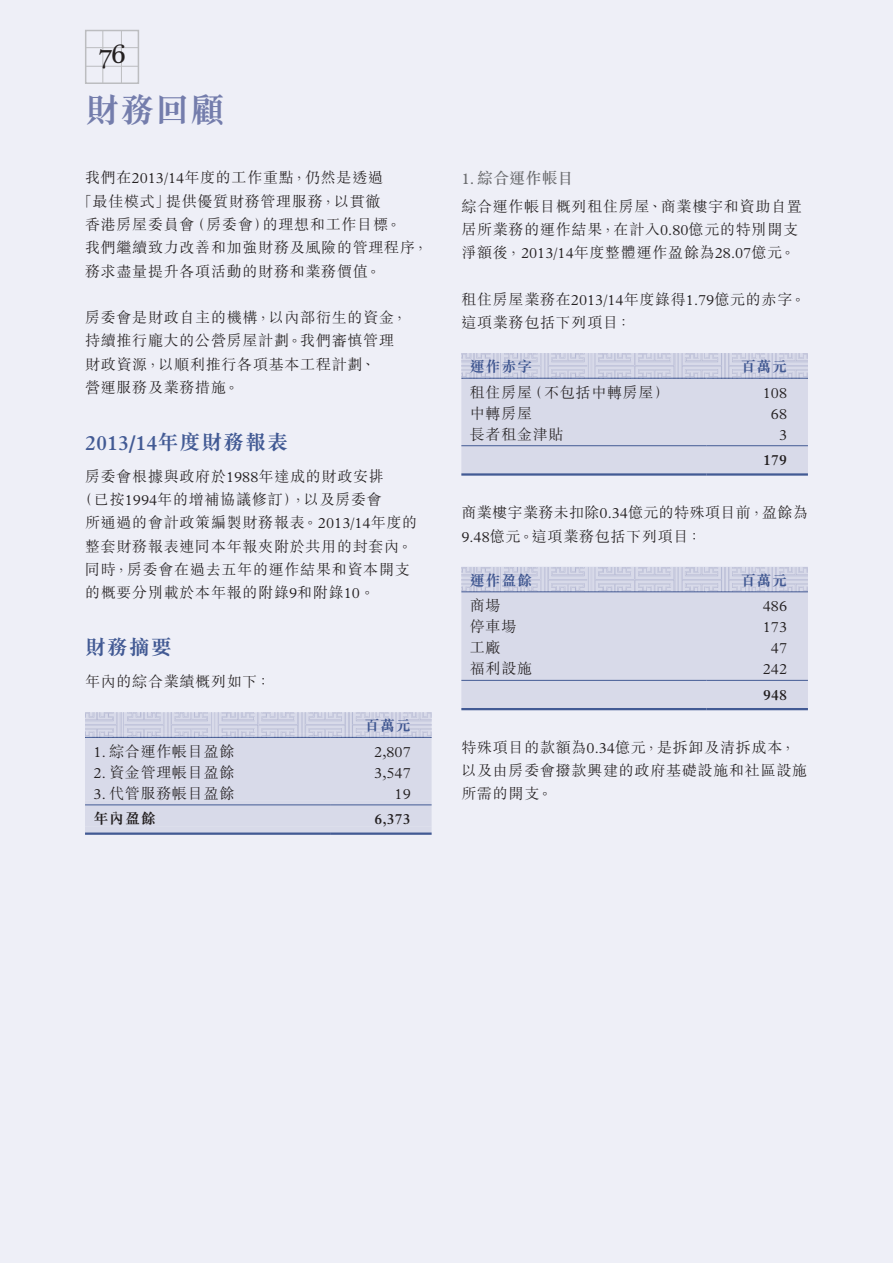
<style>
.page{position:relative;width:893px;height:1263px;background:#eeeff7}
.page>*{position:absolute;margin:0;border:0;box-sizing:border-box;transform-origin:0 0}
.Heading_1{font:700 34.5px "M Sung HK";color:#747dac}
.t1{font:28.5px "Plantagenet Cherokee";color:#231f20}
.Heading_1-2{font:600 21px "Plantin Std";letter-spacing:-.005em;color:#425a94}
.Heading_1-3{font:700 21px "M Sung HK";color:#425a94}
.Heading_3{font:500 15.75px "M Sung HK";letter-spacing:.025em;color:#6c6d70}
.Body_Text{font:300 15px/23.2px "M Sung HK";letter-spacing:.05em;color:#231f20}
.Body_Text__table{font:300 15px "M Sung HK";letter-spacing:.05em;color:#231f20}
.Body_Text-2{font:300 15px/23.2px "M Sung HK";letter-spacing:.025em;color:#231f20}
.Body_Text__table-2{font:300 15px "Plantin Std";color:#231f20}
.Body_Text__table-3{font:700 15px "M Sung HK";letter-spacing:.05em;color:#425a94}
.Body_Text__table-4{font:600 15px "Plantin Std";color:#231f20}
.Body_Text__table-5{font:700 15px "M Sung HK";color:#231f20}
.s1{font-family:"Plantin Std"}
.s2{font-family:"M Sung HK";font-weight:700}
.s3{font-family:"Plantin Std";font-weight:400}
</style>
<div class="page">
<div style="left:461px;top:379px;width:347px;height:94px;background:#d8dae9"></div>
<hr style="left:461px;top:378px;width:245px;height:1px;background:#425a94">
<hr style="left:706px;top:378px;width:102px;height:1px;background:#425a94">
<hr style="left:461px;top:445px;width:245px;height:1px;background:#425a94">
<hr style="left:706px;top:445px;width:102px;height:1px;background:#425a94">
<hr style="left:461px;top:473px;width:245px;height:3px;background:#425a94">
<hr style="left:706px;top:473px;width:102px;height:3px;background:#425a94">
<div style="left:461px;top:592px;width:347px;height:116px;background:#d8dae9"></div>
<hr style="left:461px;top:680px;width:245px;height:1px;background:#425a94">
<hr style="left:706px;top:680px;width:102px;height:1px;background:#425a94">
<hr style="left:461px;top:708px;width:245px;height:2px;background:#425a94">
<hr style="left:706px;top:708px;width:102px;height:2px;background:#425a94">
<div style="left:85px;top:738px;width:347px;height:94px;background:#d8dae9"></div>
<hr style="left:85px;top:737px;width:245px;height:1px;background:#425a94">
<hr style="left:330px;top:737px;width:102px;height:1px;background:#425a94">
<hr style="left:85px;top:804px;width:245px;height:1px;background:#425a94">
<hr style="left:330px;top:804px;width:102px;height:1px;background:#425a94">
<hr style="left:85px;top:832px;width:245px;height:3px;background:#425a94">
<hr style="left:330px;top:832px;width:102px;height:3px;background:#425a94">
<img style="left:461px;top:353px;width:347px;height:25px">
<img style="left:85px;top:712px;width:347px;height:25px">
<img style="left:461px;top:567px;width:347px;height:25px">
<div style="left:85px;top:30px;width:54px;height:54px;border:2px solid #bcbdc0"></div>
<hr style="left:103px;top:30px;width:1px;height:53px;background:#bcbdc0">
<hr style="left:121px;top:30px;width:1px;height:53px;background:#bcbdc0">
<hr style="left:85px;top:47px;width:54px;height:1px;background:#bcbdc0">
<hr style="left:85px;top:66px;width:54px;height:1px;background:#bcbdc0">
<p class="t1" style="left:98px;top:37px;width:29px">76</p>
<p class="Heading_1" style="left:85px;top:93px;width:141px">財務回顧</p>
<p class="Body_Text" style="left:78px;top:165px;width:307px;text-align:center">我們在<span class="s1">2013/14</span>年度的工作重點，仍然是透過「最佳模式」提供優質財務管理服務，以貫徹</p>
<p class="Body_Text" style="left:85px;top:212px;width:345px">香港房屋委員會（房委會）的理想和工作目標。<br>我們繼續致力改善和加強財務及風險的管理程序，務求盡量提升各項活動的財務和業務價值。</p>
<p class="Body_Text" style="left:85px;top:305px;width:324px">房委會是財政自主的機構，以內部衍生的資金，持續推行龐大的公營房屋計劃。我們審慎管理財政資源，以順利推行各項基本工程計劃、<br>營運服務及業務措施。</p>
<p class="Heading_1-2" style="left:85px;top:431px;width:205px">2013/14<span class="s2">年度財務報表</span></p>
<p class="Body_Text" style="left:85px;top:464px;width:300px">房委會根據與政府於<span class="s1">1988</span>年達成的財政安排</p>
<p class="Body_Text" style="left:78px;top:487px;width:306px">（已按<span class="s1">1994</span>年的增補協議修訂），以及房委會</p>
<p class="Body_Text" style="left:85px;top:510px;width:334px">所通過的會計政策編製財務報表。<span class="s1">2013/14</span>年度的</p>
<p class="Body_Text" style="left:85px;top:533px;width:329px">整套財務報表連同本年報夾附於共用的封套內。</p>
<p class="Body_Text" style="left:85px;top:557px;width:326px">同時，房委會在過去五年的運作結果和資本開支</p>
<p class="Body_Text" style="left:85px;top:580px;width:291px">的概要分別載於本年報的附錄<span class="s1">9</span>和附錄<span class="s1">10</span>。</p>
<p class="Heading_1-3" style="left:85px;top:637px;width:88px">財務摘要</p>
<p class="Body_Text" style="left:85px;top:669px;width:187px">年內的綜合業績概列如下：</p>
<p class="Body_Text__table-3" style="left:364px;top:718px;width:48px">百萬元</p>
<p class="Body_Text__table" style="left:94px;top:741px;width:142px"><span class="s1">1.</span> 綜合運作帳目盈餘</p>
<p class="Body_Text__table-2" style="left:374px;top:743px;width:38px">2,807</p>
<p class="Body_Text__table" style="left:94px;top:762px;width:142px"><span class="s1">2.</span> 資金管理帳目盈餘</p>
<p class="Body_Text__table-2" style="left:374px;top:764px;width:38px">3,547</p>
<p class="Body_Text__table" style="left:94px;top:783px;width:142px"><span class="s1">3.</span> 代管服務帳目盈餘</p>
<p class="Body_Text__table-2" style="left:395px;top:785px;width:18px">19</p>
<p class="Body_Text__table-5" style="left:94px;top:811px;width:64px">年內盈餘</p>
<p class="Body_Text__table-4" style="left:375px;top:810px;width:38px">6,373</p>
<p class="Heading_3" style="left:461px;top:167px;width:114px"><span class="s3">1.</span> 綜合運作帳目</p>
<p class="Body_Text" style="left:461px;top:194px;width:342px">綜合運作帳目概列租住房屋、商業樓宇和資助自置居所業務的運作結果，在計入<span class="s1">0.80</span>億元的特別開支淨額後，<span class="s1">2013/14</span>年度整體運作盈餘為<span class="s1">28.07</span>億元。</p>
<p class="Body_Text" style="left:461px;top:287px;width:346px">租住房屋業務在<span class="s1">2013/14</span>年度錄得<span class="s1">1.79</span>億元的赤字。這項業務包括下列項目：</p>
<p class="Body_Text__table-3" style="left:470px;top:359px;width:64px">運作赤字</p>
<p class="Body_Text__table-3" style="left:741px;top:359px;width:48px">百萬元</p>
<p class="Body_Text__table" style="left:470px;top:382px;width:201px">租住房屋（不包括中轉房屋）</p>
<p class="Body_Text__table-2" style="left:763px;top:384px;width:26px">108</p>
<p class="Body_Text__table" style="left:470px;top:403px;width:64px">中轉房屋</p>
<p class="Body_Text__table-2" style="left:771px;top:405px;width:18px">68</p>
<p class="Body_Text__table" style="left:470px;top:424px;width:95px">長者租金津貼</p>
<p class="Body_Text__table-2" style="left:779px;top:426px;width:10px">3</p>
<p class="Body_Text__table-4" style="left:763px;top:451px;width:25px">179</p>
<p class="Body_Text-2" style="left:461px;top:500px;width:348px">商業樓宇業務未扣除<span class="s1">0.34</span>億元的特殊項目前，盈餘為<br><span class="s1">9.48</span>億元。這項業務包括下列項目：</p>
<p class="Body_Text__table-3" style="left:470px;top:573px;width:64px">運作盈餘</p>
<p class="Body_Text__table-3" style="left:741px;top:573px;width:48px">百萬元</p>
<p class="Body_Text__table" style="left:470px;top:595px;width:32px">商場</p>
<p class="Body_Text__table-2" style="left:763px;top:598px;width:26px">486</p>
<p class="Body_Text__table" style="left:470px;top:616px;width:48px">停車場</p>
<p class="Body_Text__table-2" style="left:763px;top:619px;width:26px">173</p>
<p class="Body_Text__table" style="left:470px;top:637px;width:32px">工廠</p>
<p class="Body_Text__table-2" style="left:771px;top:640px;width:18px">47</p>
<p class="Body_Text__table" style="left:470px;top:658px;width:64px">福利設施</p>
<p class="Body_Text__table-2" style="left:763px;top:661px;width:26px">242</p>
<p class="Body_Text__table-4" style="left:763px;top:686px;width:25px">948</p>
<p class="Body_Text" style="left:461px;top:735px;width:347px">特殊項目的款額為<span class="s1">0.34</span>億元，是拆卸及清拆成本，以及由房委會撥款興建的政府基礎設施和社區設施所需的開支。</p>
</div>
